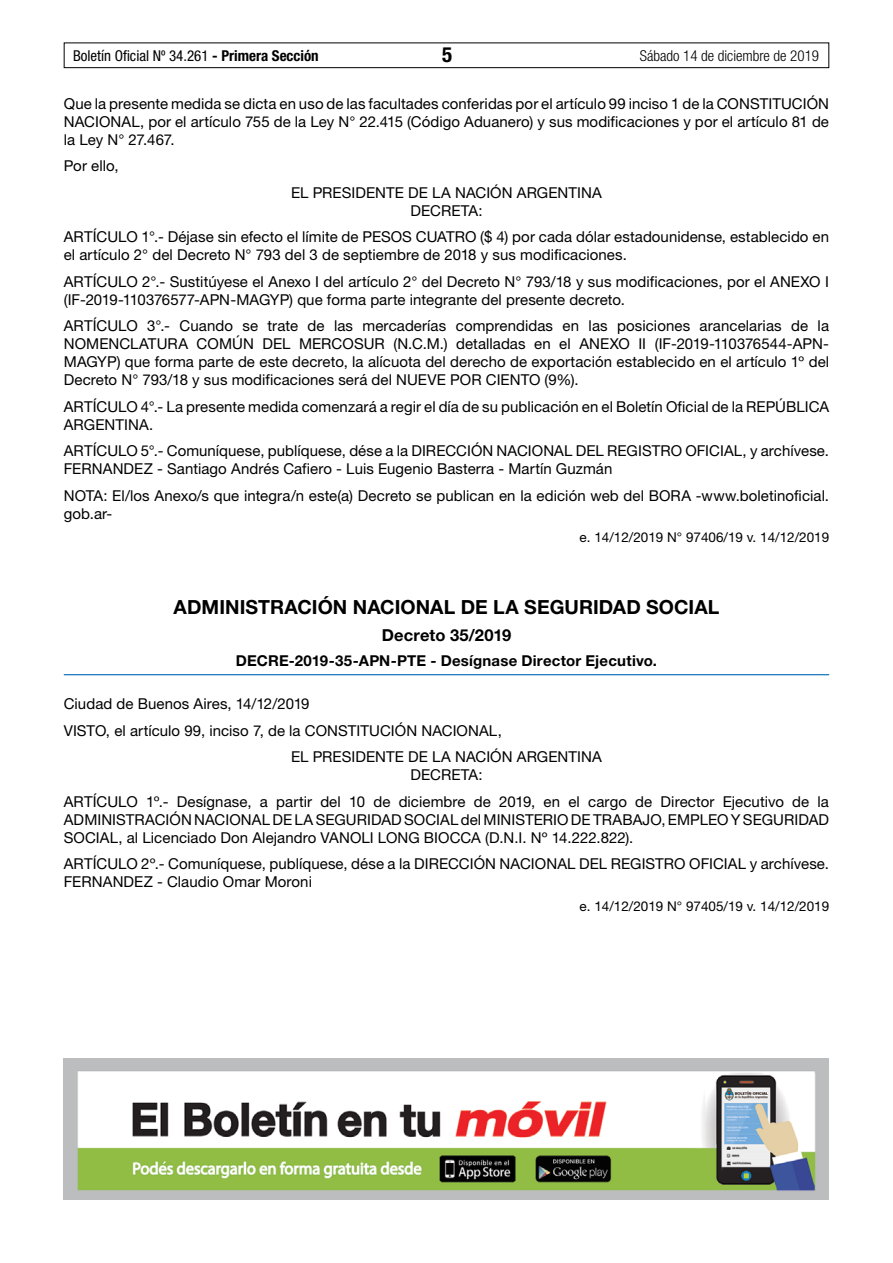
<style>
.page{position:relative;width:893px;height:1263px;background:#fff}
.page>*{position:absolute;margin:0;border:0;box-sizing:border-box;transform-origin:0 0}
.t1{font:700 condensed 21px "Helvetica Neue LT Std";color:#000}
.t2{font:700 19.5px "Helvetica Neue LT Std";letter-spacing:.005em;color:#000}
.t3{font:700 16.5px "Helvetica Neue LT Std";letter-spacing:.01em;color:#000}
.t4{font:15px/18px "Helvetica Neue LT Std";letter-spacing:.005em;color:#000}
.t5{font:700 15px "Helvetica Neue LT Std";letter-spacing:.015em;color:#000}
.t6{font:condensed 15px "Helvetica Neue LT Std";color:#000}
.t7{font:300 condensed 15px "Helvetica Neue LT Std";color:#000}
.t8{font:13.5px "Helvetica Neue LT Std";color:#000}
.s1{font-weight:700}
</style>
<div class="page">
<div style="left:64px;top:43px;width:765px;height:25px;border:1px solid #000"></div>
<hr style="left:64px;top:674px;width:765px;height:1px;background:#0066b3">
<img style="left:64px;top:1058px;width:765px;height:141px">
<p class="t6" style="left:73px;top:47px;width:247px">Boletín Oficial Nº 34.261 <span class="s1">- Primera Sección</span></p>
<h1 class="t1" style="left:442px;top:42px;width:12px">5</h1>
<p class="t7" style="left:640px;top:47px;width:181px">Sábado 14 de diciembre de 2019</p>
<p class="t4" style="left:64px;top:94px;width:767px;text-align:justify">Que la presente medida se dicta en uso de las facultades conferidas por el artículo 99 inciso 1 de la CONSTITUCIÓN NACIONAL, por el artículo 755 de la Ley N° 22.415 (Código Aduanero) y sus modificaciones y por el artículo 81 de la Ley N° 27.467.</p>
<p class="t4" style="left:64px;top:156px;width:56px">Por ello,</p>
<p class="t4" style="left:291px;top:183px;width:312px;text-align:center">EL PRESIDENTE DE LA NACIÓN ARGENTINA<br>DECRETA:</p>
<p class="t4" style="left:64px;top:227px;width:767px">ARTÍCULO 1°.- Déjase sin efecto el límite de PESOS CUATRO ($ 4) por cada dólar estadounidense, establecido en el artículo 2° del Decreto N° 793 del 3 de septiembre de 2018 y sus modificaciones.</p>
<p class="t4" style="left:64px;top:272px;width:767px">ARTÍCULO 2°.- Sustitúyese el Anexo I del artículo 2° del Decreto N° 793/18 y sus modificaciones, por el ANEXO I (IF-2019-110376577-APN-MAGYP) que forma parte integrante del presente decreto.</p>
<p class="t4" style="left:64px;top:316px;width:767px;text-align:justify">ARTÍCULO 3°.- Cuando se trate de las mercaderías comprendidas en las posiciones arancelarias de la NOMENCLATURA COMÚN DEL MERCOSUR (N.C.M.) detalladas en el ANEXO II (IF-2019-110376544-APN-MAGYP) que forma parte de este decreto, la alícuota del derecho de exportación establecido en el artículo 1º del Decreto N° 793/18 y sus modificaciones será del NUEVE POR CIENTO (9%).</p>
<p class="t4" style="left:64px;top:397px;width:767px">ARTÍCULO 4°.- La presente medida comenzará a regir el día de su publicación en el Boletín Oficial de la REPÚBLICA<br>ARGENTINA.</p>
<p class="t4" style="left:64px;top:442px;width:767px">ARTÍCULO 5°.- Comuníquese, publíquese, dése a la DIRECCIÓN NACIONAL DEL REGISTRO OFICIAL, y archívese.<br>FERNANDEZ - Santiago Andrés Cafiero - Luis Eugenio Basterra - Martín Guzmán</p>
<p class="t4" style="left:64px;top:486px;width:767px">NOTA: El/los Anexo/s que integra/n este(a) Decreto se publican en la edición web del BORA -www.boletinoficial. gob.ar-</p>
<p class="t8" style="left:580px;top:529px;width:251px">e. 14/12/2019 N° 97406/19 v. 14/12/2019</p>
<h2 class="t2" style="left:174px;top:595px;width:547px">ADMINISTRACIÓN NACIONAL DE LA SEGURIDAD SOCIAL</h2>
<p class="t3" style="left:382px;top:624px;width:131px">Decreto 35/2019</p>
<p class="t5" style="left:236px;top:651px;width:423px">DECRE-2019-35-APN-PTE - Desígnase Director Ejecutivo.</p>
<p class="t4" style="left:64px;top:695px;width:247px">Ciudad de Buenos Aires, 14/12/2019</p>
<p class="t4" style="left:64px;top:721px;width:440px">VISTO, el artículo 99, inciso 7, de la CONSTITUCIÓN NACIONAL,</p>
<p class="t4" style="left:291px;top:748px;width:312px">EL PRESIDENTE DE LA NACIÓN ARGENTINA</p>
<p class="t4" style="left:64px;top:761px;width:767px;line-height:26.5px;text-align:center">DECRETA:<br>ARTÍCULO 1º.- Desígnase, a partir del 10 de diciembre de 2019, en el cargo de Director Ejecutivo de la</p>
<p class="t4" style="left:64px;top:810px;width:767px">ADMINISTRACIÓN NACIONAL DE LA SEGURIDAD SOCIAL del MINISTERIO DE TRABAJO, EMPLEO Y SEGURIDAD<br>SOCIAL, al Licenciado Don Alejandro VANOLI LONG BIOCCA (D.N.I. Nº 14.222.822).</p>
<p class="t4" style="left:64px;top:855px;width:767px">ARTÍCULO 2º.- Comuníquese, publíquese, dése a la DIRECCIÓN NACIONAL DEL REGISTRO OFICIAL y archívese.<br>FERNANDEZ - Claudio Omar Moroni</p>
<p class="t8" style="left:580px;top:898px;width:251px">e. 14/12/2019 N° 97405/19 v. 14/12/2019</p>
</div>
